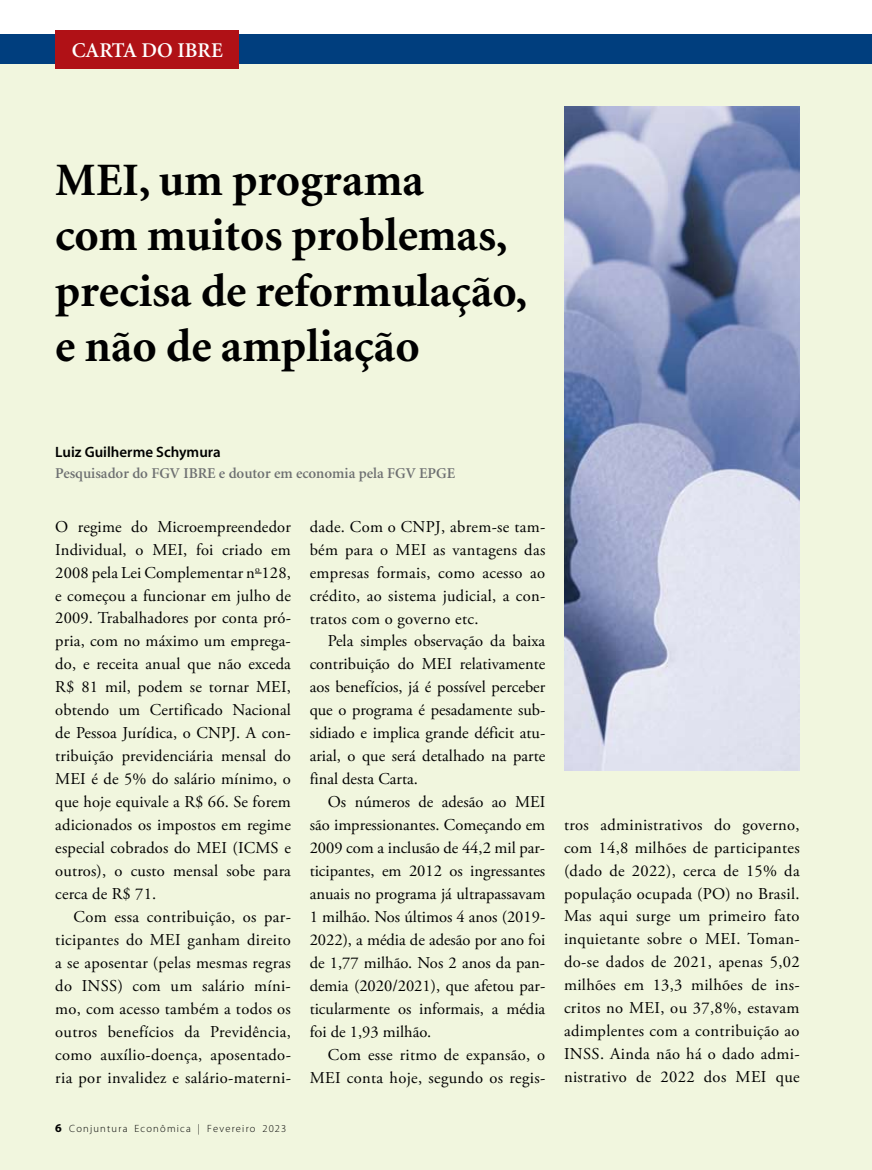
<style>
.page{position:relative;width:872px;height:1170px;background:#fff}
.page>*{position:absolute;margin:0;border:0;box-sizing:border-box;transform-origin:0 0}
.t1{font:46.5px/55.5px "Adobe Corp ID Minion Bd";color:#000}
.t2{font:21px "Adobe Corp ID Minion Sb";color:#fff}
.t3{font:16.5px/23px "Adobe Garamond Pro";letter-spacing:.02em;color:#000;text-align:justify}
.t4{font:15px "Adobe Corp ID Minion Sb";color:#6d6f71}
.t5{font:15px "Adobe Corp ID Myriad Sb";color:#000}
.t6{font:10.5px "Adobe Corp ID Myriad Lt";letter-spacing:.115em;color:#000}
.s1{font-family:"Adobe Corp ID Myriad Bd";font-size:12px}
</style>
<div class="page">
<div style="left:0;top:55px;width:872px;height:1114px;background:#f1f6de"></div>
<div style="left:0;top:34px;width:872px;height:30px;background:#003e7e"></div>
<div style="left:55px;top:30px;width:184px;height:38px;background:#b01116"></div>
<img style="left:564px;top:106px;width:235px;height:664px">
<p class="t2" style="left:72px;top:39px;width:152px">CARTA DO IBRE</p>
<h1 class="t1" style="left:55px;top:153px;width:473px">MEI, um programa<br>com muitos problemas, precisa de reformulação, e não de ampliação</h1>
<p class="t5" style="left:55px;top:444px;width:167px">Luiz Guilherme Schymura</p>
<p class="t4" style="left:55px;top:465px;width:401px">Pesquisador do FGV IBRE e doutor em economia pela FGV EPGE</p>
<p class="t3" style="left:55px;top:515px;width:237px">O regime do Microempreendedor Individual, o MEI, foi criado em 2008 pela Lei Complementar n<sup>o</sup> 128, e começou a funcionar em julho de 2009. Trabalhadores por conta pró&shy;pria, com no máximo um emprega&shy;do, e receita anual que não exceda R$ 81 mil, podem se tornar MEI, obtendo um Certificado Nacional de Pessoa Jurídica, o CNPJ. A con&shy;tribuição previdenciária mensal do MEI é de 5% do salário mínimo, o que hoje equivale a R$ 66. Se forem adicionados os impostos em regime especial cobrados do MEI (ICMS e outros), o custo mensal sobe para cerca de R$ 71.</p>
<p class="t3" style="left:55px;top:905px;width:237px;text-indent:18px">Com essa contribuição, os par&shy;ticipantes do MEI ganham direito a se aposentar (pelas mesmas regras do INSS) com um salário míni&shy;mo, com acesso também a todos os outros benefícios da Previdência, como auxílio-doença, aposentado&shy;ria por invalidez e salário-materni-</p>
<p class="t6" style="left:55px;top:1122px;width:232px"><span class="s1">6</span> Conjuntura Econômica | Fevereiro 2023</p>
<p class="t3" style="left:310px;top:515px;width:237px">dade. Com o CNPJ, abrem-se tam&shy;bém para o MEI as vantagens das empresas formais, como acesso ao crédito, ao sistema judicial, a con&shy;tratos com o governo etc.</p>
<p class="t3" style="left:310px;top:630px;width:237px;text-indent:18px">Pela simples observação da baixa contribuição do MEI relativamente aos benefícios, já é possível perceber que o programa é pesadamente sub&shy;sidiado e implica grande déficit atu&shy;arial, o que será detalhado na parte final desta Carta.</p>
<p class="t3" style="left:310px;top:791px;width:237px;text-indent:18px">Os números de adesão ao MEI são impressionantes. Começando em 2009 com a inclusão de 44,2 mil par&shy;ticipantes, em 2012 os ingressantes anuais no programa já ultrapassavam 1 milhão. Nos últimos 4 anos (2019- 2022), a média de adesão por ano foi de 1,77 milhão. Nos 2 anos da pan&shy;demia (2020/2021), que afetou par&shy;ticularmente os informais, a média foi de 1,93 milhão.</p>
<p class="t3" style="left:310px;top:1043px;width:237px;text-align:right">Com esse ritmo de expansão, o<br>MEI conta hoje, segundo os regis-</p>
<p class="t3" style="left:564px;top:813px;width:237px">tros administrativos do governo, com 14,8 milhões de participantes (dado de 2022), cerca de 15% da população ocupada (PO) no Brasil.<br>Mas aqui surge um primeiro fato inquietante sobre o MEI. Toman&shy;do-se dados de 2021, apenas 5,02 milhões em 13,3 milhões de ins&shy;critos no MEI, ou 37,8%, estavam adimplentes com a contribuição ao INSS. Ainda não há o dado admi&shy;nistrativo de 2022 dos MEI que</p>
</div>
